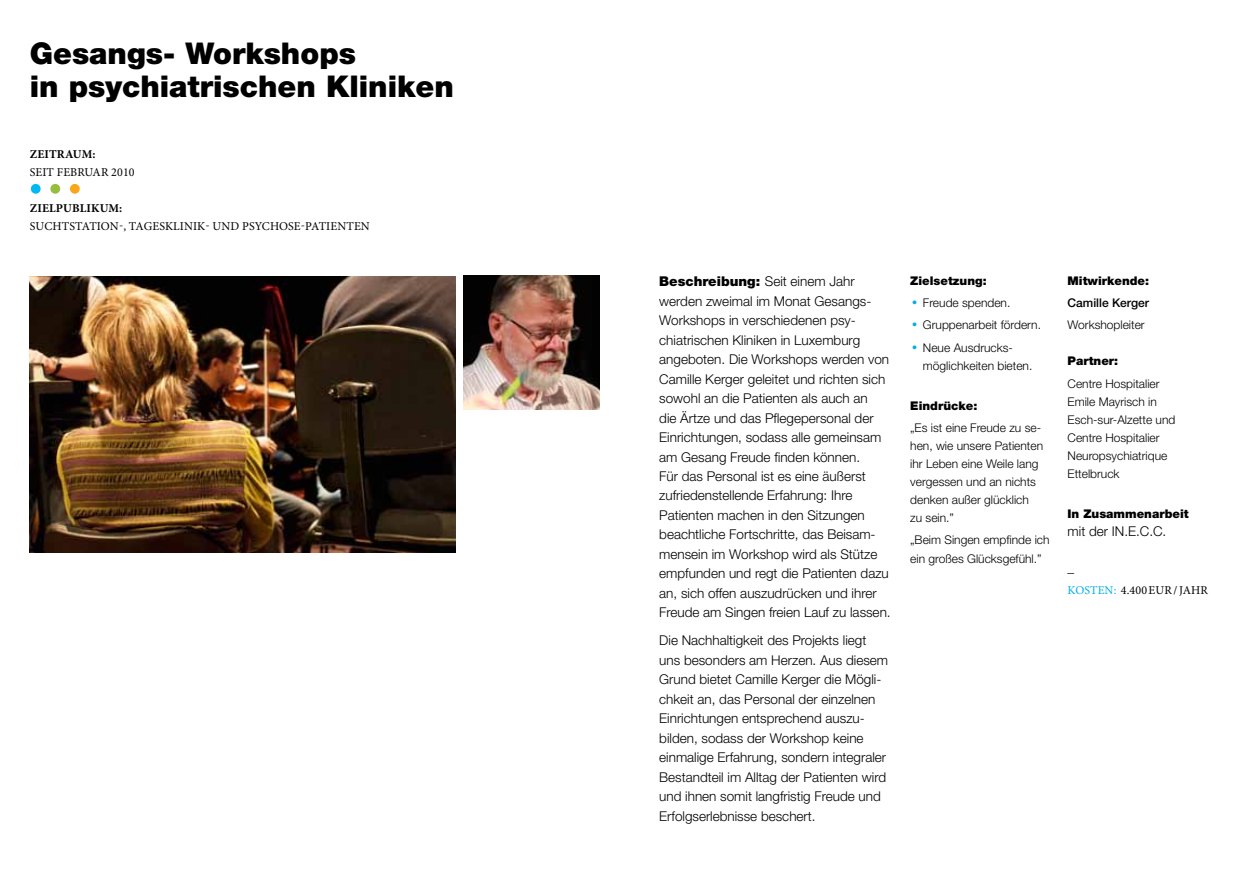
<style>
.page{position:relative;width:1259px;height:893px;background:#fff}
.page>*{position:absolute;margin:0;border:0;box-sizing:border-box;transform-origin:0 0}
.t1{font:900 30px/33px "Helvetica Neue LT Std";color:#000}
.t2{font:300 13.5px/19.5px "Helvetica Neue LT Std";color:#000}
.t3{font:300 12px/18px "Helvetica Neue LT Std";color:#000}
.t4{font:12px "Minion Pro";letter-spacing:.01em;color:#000}
.t5{font:900 12px "Helvetica Neue LT Std";color:#000}
.t6{font:700 12px "Minion Pro";letter-spacing:.01em;color:#000}
.t7{font:500 12px "Helvetica Neue LT Std";color:#000}
.s1{font-weight:900}
.s2{font-family:"Bauhaus 93";font-weight:400;font-size:13.5px;color:#00aeef}
.s3{color:#00aeef}
</style>
<div class="page">
<img style="left:463px;top:276px;width:137px;height:133px">
<img style="left:30px;top:276px;width:425px;height:277px">
<div style="left:31px;top:184px;width:10px;height:10px;background:#00b9f1;border-radius:50%"></div>
<div style="left:50px;top:184px;width:10px;height:10px;background:#96be3d;border-radius:50%"></div>
<div style="left:70px;top:184px;width:10px;height:10px;background:#faa61a;border-radius:50%"></div>
<h1 class="t1" style="left:30px;top:37px;width:425px">Gesangs- Workshops<br>in psychiatrischen Kliniken</h1>
<p class="t6" style="left:30px;top:147px;width:67px">ZEITRAUM:</p>
<p class="t4" style="left:30px;top:164px;width:106px">SEIT FEBRUAR 2010</p>
<p class="t6" style="left:30px;top:201px;width:94px">ZIELPUBLIKUM:</p>
<p class="t4" style="left:30px;top:218px;width:341px">SUCHTSTATION-, TAGESKLINIK- UND PSYCHOSE-PATIENTEN</p>
<p class="t2" style="left:659px;top:271px;width:233px"><span class="s1">Beschreibung:</span> Seit einem Jahr werden zweimal im Monat Gesangs-Workshops in verschiedenen psy&shy;chiatrischen Kliniken in Luxemburg angeboten. Die Workshops werden von Camille Kerger geleitet und richten sich sowohl an die Patienten als auch an<br>die Ärtze und das Pflegepersonal der Einrichtungen, sodass alle gemeinsam am Gesang Freude finden können.<br>Für das Personal ist es eine äußerst zufriedenstellende Erfahrung: Ihre Patienten machen in den Sitzungen beachtliche Fortschritte, das Beisam&shy;mensein im Workshop wird als Stütze empfunden und regt die Patienten dazu an, sich offen auszudrücken und ihrer Freude am Singen freien Lauf zu lassen.</p>
<p class="t2" style="left:659px;top:631px;width:230px">Die Nachhaltigkeit des Projekts liegt uns besonders am Herzen. Aus diesem Grund bietet Camille Kerger die Mögli&shy;chkeit an, das Personal der einzelnen Einrichtungen entsprechend auszu&shy;bilden, sodass der Workshop keine einmalige Erfahrung, sondern integraler Bestandteil im Alltag der Patienten wird und ihnen somit langfristig Freude und Erfolgserlebnisse beschert.</p>
<p class="t5" style="left:910px;top:274px;width:78px">Zielsetzung:</p>
<p class="t3" style="left:910px;top:294px;width:102px"><span class="s2">•</span> Freude spenden.</p>
<p class="t3" style="left:910px;top:316px;width:132px"><span class="s2">•</span> Gruppenarbeit fördern.</p>
<p class="t3" style="left:923px;top:338px;width:111px;text-indent:-13px"><span class="s2">•</span> Neue Ausdrucks&shy;möglichkeiten bieten.</p>
<p class="t5" style="left:910px;top:399px;width:69px">Eindrücke:</p>
<p class="t3" style="left:910px;top:419px;width:134px">„Es ist eine Freude zu se&shy;hen, wie unsere Patienten ihr Leben eine Weile lang vergessen und an nichts denken außer glücklich zu sein.”</p>
<p class="t3" style="left:910px;top:531px;width:141px">„Beim Singen empfinde ich ein großes Glücksgefühl.”</p>
<p class="t5" style="left:1067px;top:273px;width:83px">Mitwirkende:</p>
<p class="t7" style="left:1067px;top:296px;width:83px">Camille Kerger</p>
<p class="t3" style="left:1067px;top:316px;width:79px">Workshopleiter</p>
<p class="t5" style="left:1067px;top:354px;width:52px">Partner:</p>
<p class="t3" style="left:1067px;top:374px;width:109px">Centre Hospitalier<br>Emile Mayrisch in<br>Esch-sur-Alzette und<br>Centre Hospitalier<br>Neuropsychiatrique<br>Ettelbruck</p>
<p class="t5" style="left:1067px;top:506px;width:123px">In Zusammenarbeit</p>
<p class="t2" style="left:1067px;top:521px;width:100px">mit der IN.E.C.C.</p>
<p class="t2" style="left:1067px;top:557px;width:8px">_</p>
<p class="t4" style="left:1067px;top:582px;width:90px"><span class="s3">KOSTEN:</span> 4.400 EUR</p>
<p class="t4" style="left:1173px;top:582px;width:36px">/ JAHR</p>
</div>
